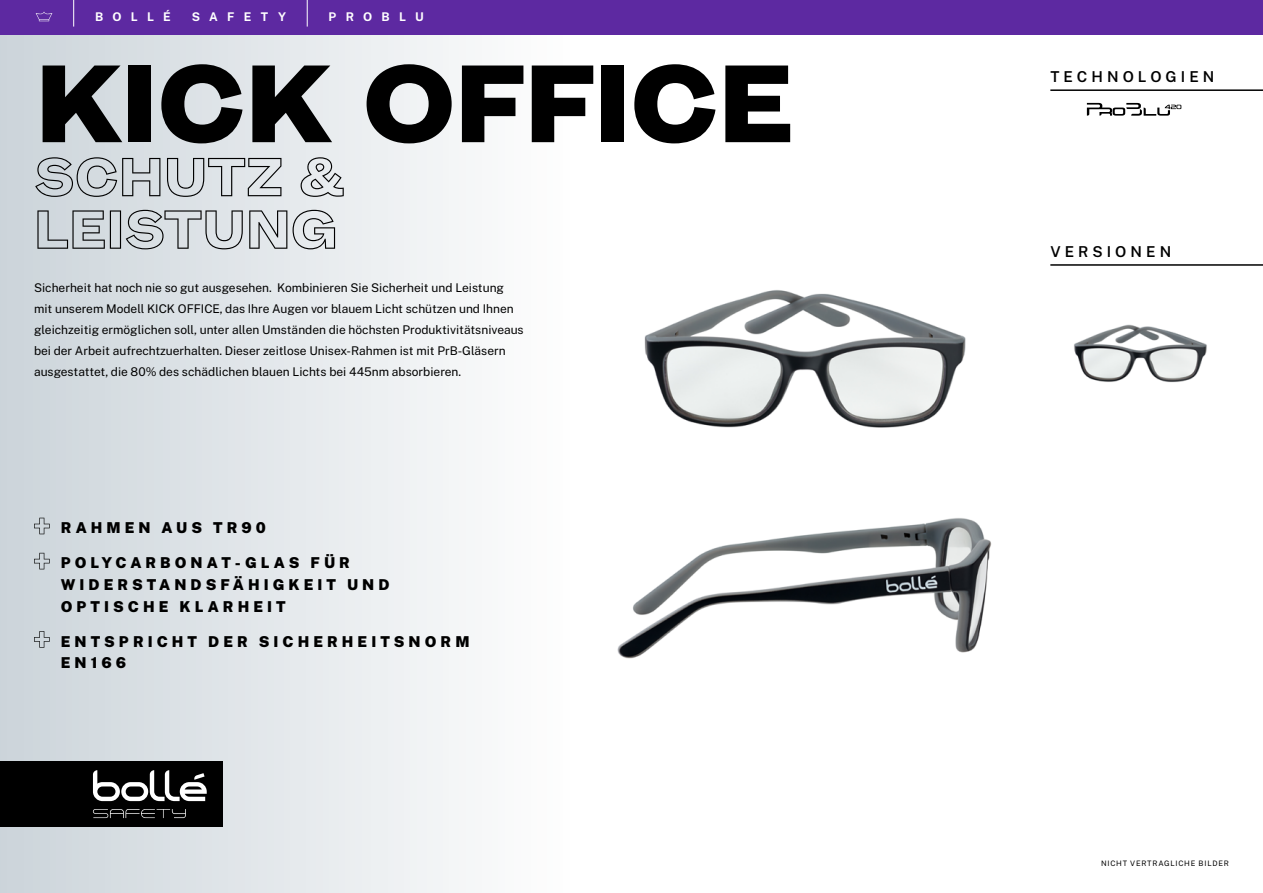
<style>
.page{position:relative;width:1263px;height:893px;background:#fff}
.page>*{position:absolute;margin:0;border:0;box-sizing:border-box;transform-origin:0 0}
.t1{font:900 105px "Mint Grotesk V1.1";color:#000}
.t2{font:52.5px/52.5px "Mint Grotesk Outline";color:#000}
.t3{font:900 15px/21.6px "Public Sans";letter-spacing:.27em;color:#000}
.t4{font:600 15px "Public Sans";letter-spacing:.27em;color:#000}
.t5{font:12px/21px "Public Sans";color:#000}
.t6{font:700 12px "Public Sans";letter-spacing:.77em;color:#fff}
.t7{font:7.5px "Public Sans";letter-spacing:.1em;color:#000}
</style>
<div class="page">
<div style="left:0;top:0;width:1263px;height:893px;background:linear-gradient(to right,#dae0e4,#fff)"></div>
<div style="left:0;top:761px;width:222px;height:66px;background:#000"></div>
<svg style="left:93px;top:770px;width:114px;height:31px"></svg>
<svg style="left:93px;top:809px;width:93px;height:9px"></svg>
<img style="left:604px;top:242px;width:400px;height:232px">
<img style="left:577px;top:476px;width:454px;height:231px">
<img style="left:1057px;top:305px;width:165px;height:95px">
<div style="left:0;top:0;width:1263px;height:34px;background:#5d29a1"></div>
<svg style="left:36px;top:12px;width:16px;height:9px"></svg>
<svg style="left:73px;top:0;width:1px;height:27px"></svg>
<svg style="left:307px;top:0;width:1px;height:27px"></svg>
<svg style="left:1087px;top:103px;width:94px;height:13px"></svg>
<svg style="left:34px;top:518px;width:16px;height:16px"></svg>
<svg style="left:34px;top:553px;width:16px;height:16px"></svg>
<svg style="left:34px;top:631px;width:16px;height:17px"></svg>
<hr style="left:1050px;top:264px;width:213px;height:2px;background:#000">
<hr style="left:1050px;top:89px;width:213px;height:2px;background:#000">
<p class="t6" style="left:95px;top:8px;width:77px">BOLLÉ</p>
<p class="t6" style="left:192px;top:8px;width:96px">SAFETY</p>
<p class="t6" style="left:329px;top:8px;width:97px">PROBLU</p>
<h1 class="t1" style="left:36px;top:38px;width:759px">KICK OFFICE</h1>
<h2 class="t2" style="left:34px;top:151px;width:313px">SCHUTZ &amp;<br>LEISTUNG</h2>
<p class="t5" style="left:34px;top:276px;width:491px">Sicherheit hat noch nie so gut ausgesehen. Kombinieren Sie Sicherheit und Leistung mit unserem Modell KICK OFFICE, das Ihre Augen vor blauem Licht schützen und Ihnen gleichzeitig ermöglichen soll, unter allen Umständen die höchsten Produktivitätsniveaus bei der Arbeit aufrechtzuerhalten. Dieser zeitlose Unisex-Rahmen ist mit PrB-Gläsern ausgestattet, die 80% des schädlichen blauen Lichts bei 445nm absorbieren.</p>
<p class="t3" style="left:61px;top:516px;width:207px">RAHMEN AUS TR90</p>
<p class="t3" style="left:61px;top:551px;width:330px">POLYCARBONAT-GLAS FÜR<br>WIDERSTANDSFÄHIGKEIT UND<br>OPTISCHE KLARHEIT</p>
<p class="t3" style="left:61px;top:629px;width:410px">ENTSPRICHT DER SICHERHEITSNORM<br>EN166</p>
<p class="t4" style="left:1050px;top:66px;width:166px">TECHNOLOGIEN</p>
<p class="t4" style="left:1050px;top:240px;width:122px">VERSIONEN</p>
<p class="t7" style="left:1101px;top:858px;width:129px">NICHT VERTRAGLICHE BILDER</p>
</div>
